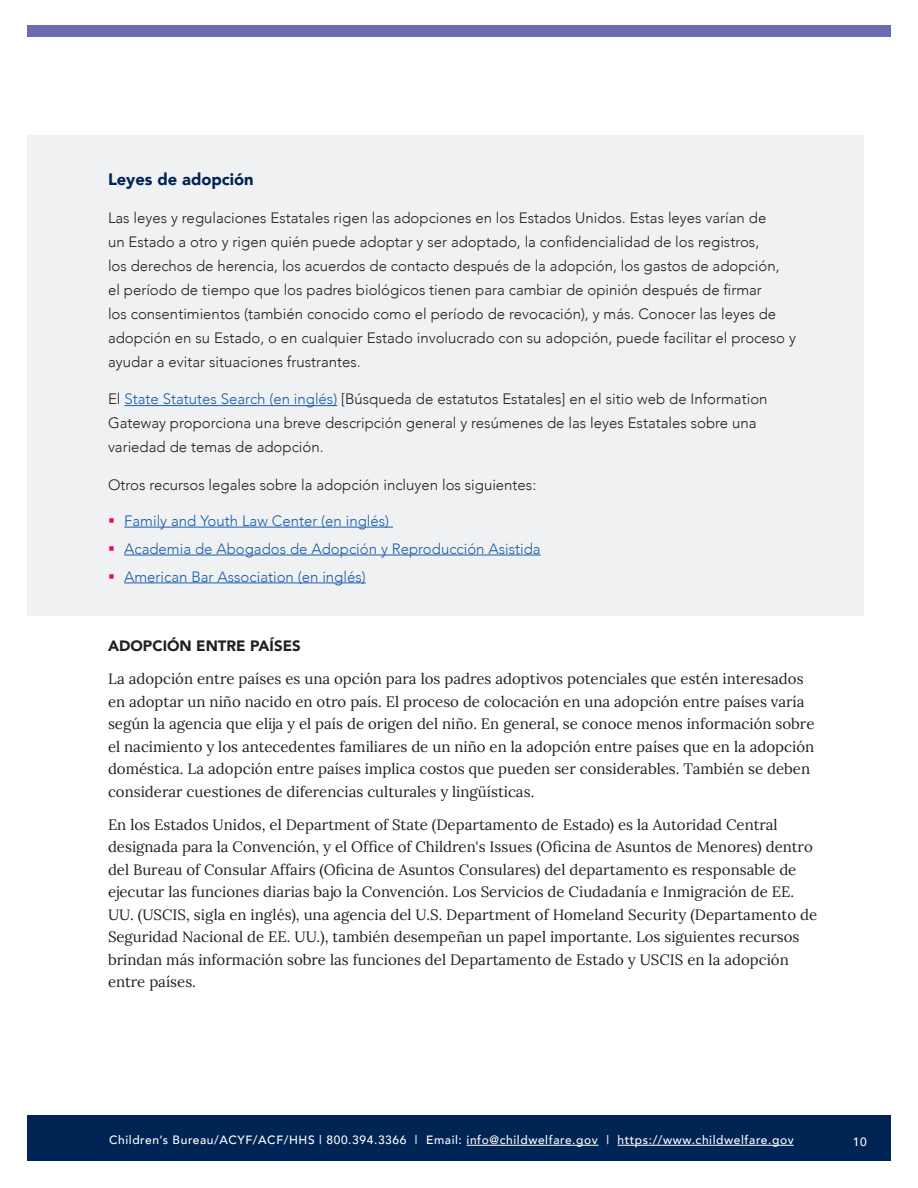
<style>
.page{position:relative;width:918px;height:1188px;background:#fff}
.page>*{position:absolute;margin:0;border:0;box-sizing:border-box;transform-origin:0 0}
.t1{font:900 16.5px "Avenir";color:#002453}
.t2{font:15px/22.5px "Lora";color:#231f20}
.t3{font:300 15px/24px "Avenir";color:#231f20}
.t4{font:300 15px "Avenir";color:#195daa}
.t5{font:900 15px "Avenir";color:#231f20}
.t6{font:500 12px "Avenir";letter-spacing:.05em;color:#fff}
.s1{color:#195daa}
</style>
<div class="page">
<div style="left:27px;top:1116px;width:864px;height:45px;background:#002453"></div>
<hr style="left:467px;top:1145px;width:132px;height:1px;background:#fff">
<hr style="left:618px;top:1145px;width:176px;height:1px;background:#fff">
<div style="left:27px;top:26px;width:864px;height:12px;background:#6a6cb2"></div>
<div style="left:27px;top:135px;width:837px;height:481px;background:#f0f1f2"></div>
<hr style="left:124px;top:405px;width:213px;height:1px;background:#195daa">
<hr style="left:124px;top:527px;width:269px;height:1px;background:#195daa">
<hr style="left:124px;top:555px;width:417px;height:1px;background:#195daa">
<hr style="left:124px;top:583px;width:242px;height:1px;background:#195daa">
<h3 class="t1" style="left:108px;top:166px;width:147px">Leyes de adopción</h3>
<p class="t3" style="left:108px;top:206px;width:689px">Las leyes y regulaciones Estatales rigen las adopciones en los Estados Unidos. Estas leyes varían de<br>un Estado a otro y rigen quién puede adoptar y ser adoptado, la confidencialidad de los registros,<br>los derechos de herencia, los acuerdos de contacto después de la adopción, los gastos de adopción,<br>el período de tiempo que los padres biológicos tienen para cambiar de opinión después de firmar<br>los consentimientos (también conocido como el período de revocación), y más. Conocer las leyes de adopción en su Estado, o en cualquier Estado involucrado con su adopción, puede facilitar el proceso y ayudar a evitar situaciones frustrantes.</p>
<p class="t3" style="left:108px;top:387px;width:661px">El <span class="s1">State Statutes Search (en inglés)</span> [Búsqueda de estatutos Estatales] en el sitio web de Information<br>Gateway proporciona una breve descripción general y resúmenes de las leyes Estatales sobre una variedad de temas de adopción.</p>
<p class="t3" style="left:108px;top:473px;width:430px">Otros recursos legales sobre la adopción incluyen los siguientes:</p>
<p class="t4" style="left:124px;top:512px;width:266px">Family and Youth Law Center (en inglés)</p>
<p class="t4" style="left:124px;top:540px;width:418px">Academia de Abogados de Adopción y Reproducción Asistida</p>
<p class="t4" style="left:124px;top:568px;width:243px">American Bar Association (en inglés)</p>
<h3 class="t5" style="left:108px;top:633px;width:194px">ADOPCIÓN ENTRE PAÍSES</h3>
<p class="t2" style="left:108px;top:667px;width:708px">La adopción entre países es una opción para los padres adoptivos potenciales que estén interesados en adoptar un niño nacido en otro país. El proceso de colocación en una adopción entre países varía según la agencia que elija y el país de origen del niño. En general, se conoce menos información sobre el nacimiento y los antecedentes familiares de un niño en la adopción entre países que en la adopción doméstica. La adopción entre países implica costos que pueden ser considerables. También se deben considerar cuestiones de diferencias culturales y lingüísticas.</p>
<p class="t2" style="left:108px;top:812px;width:711px">En los Estados Unidos, el Department of State (Departamento de Estado) es la Autoridad Central designada para la Convención, y el Office of Children's Issues (Oficina de Asuntos de Menores) dentro del Bureau of Consular Affairs (Oficina de Asuntos Consulares) del departamento es responsable de ejecutar las funciones diarias bajo la Convención. Los Servicios de Ciudadanía e Inmigración de EE.<br>UU. (USCIS, sigla en inglés), una agencia del U.S. Department of Homeland Security (Departamento de Seguridad Nacional de EE. UU.), también desempeñan un papel importante. Los siguientes recursos brindan más información sobre las funciones del Departamento de Estado y USCIS en la adopción entre países.</p>
<p class="t6" style="left:109px;top:1130px;width:686px">Children’s Bureau/ACYF/ACF/HHS | 800.394.3366 | Email: info@childwelfare.gov | https://www.childwelfare.gov</p>
<p class="t6" style="left:853px;top:1131px;width:15px">10</p>
</div>
